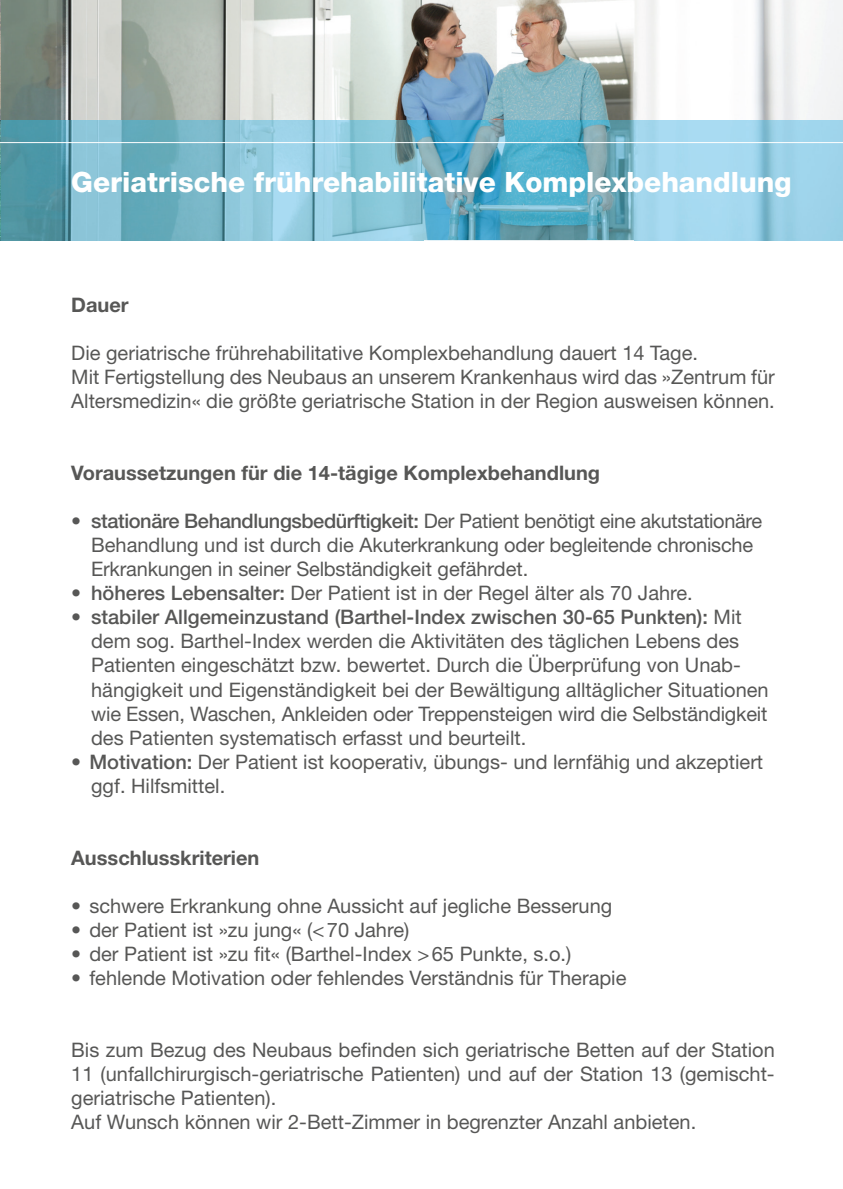
<style>
.page{position:relative;width:843px;height:1189px;background:#fff}
.page>*{position:absolute;margin:0;border:0;box-sizing:border-box;transform-origin:0 0}
.t1{font:800 28px "Helvetica Neue";color:#fff}
.t2{font:20px/24px "Helvetica Neue";color:#575756}
.t3{font:700 20px "Helvetica Neue";color:#575756}
.s1{font-weight:500}
</style>
<div class="page">
<img style="left:0;top:0;width:842px;height:120px">
<img style="left:0;top:120px;width:842px;height:120px">
<hr style="left:0;top:142px;width:842px;height:1px;background:#fff">
<h1 class="t1" style="left:71px;top:165px;width:721px">Geriatrische frührehabilitative Komplexbehandlung</h1>
<p class="t3" style="left:71px;top:293px;width:59px">Dauer</p>
<p class="t2" style="left:71px;top:341px;width:705px">Die geriatrische frührehabilitative Komplexbehandlung dauert 14 Tage.<br>Mit Fertigstellung des Neubaus an unserem Krankenhaus wird das »Zentrum für<br>Altersmedizin« die größte geriatrische Station in der Region ausweisen können.</p>
<p class="t3" style="left:71px;top:461px;width:530px">Voraussetzungen für die 14-tägige Komplexbehandlung</p>
<p class="t2" style="left:91px;top:509px;width:672px;text-indent:-20px">• <span class="s1">stationäre Behandlungsbedürftigkeit:</span> Der Patient benötigt eine akutstationäre<br>Behandlung und ist durch die Akuterkrankung oder begleitende chronische<br>Erkrankungen in seiner Selbständigkeit gefährdet.</p>
<p class="t2" style="left:71px;top:581px;width:623px">• <span class="s1">höheres Lebensalter:</span> Der Patient ist in der Regel älter als 70 Jahre.</p>
<p class="t2" style="left:91px;top:605px;width:679px;text-indent:-20px">• <span class="s1">stabiler Allgemeinzustand (Barthel-Index zwischen 30-65 Punkten):</span> Mit dem sog. Barthel-Index werden die Aktivitäten des täglichen Lebens des Patienten eingeschätzt bzw. bewertet. Durch die Überprüfung von Unab&shy;hängigkeit und Eigenständigkeit bei der Bewältigung alltäglicher Situationen wie Essen, Waschen, Ankleiden oder Treppensteigen wird die Selbständigkeit des Patienten systematisch erfasst und beurteilt.</p>
<p class="t2" style="left:91px;top:749px;width:673px;text-indent:-20px">• <span class="s1">Motivation:</span> Der Patient ist kooperativ, übungs- und lernfähig und akzeptiert ggf. Hilfsmittel.</p>
<p class="t3" style="left:71px;top:845px;width:190px">Ausschlusskriterien</p>
<p class="t2" style="left:71px;top:893px;width:542px">• schwere Erkrankung ohne Aussicht auf jegliche Besserung</p>
<p class="t2" style="left:71px;top:917px;width:339px">• der Patient ist »zu jung« (&lt; 70 Jahre)</p>
<p class="t2" style="left:71px;top:941px;width:501px">• der Patient ist »zu fit« (Barthel-Index &gt; 65 Punkte, s.o.)</p>
<p class="t2" style="left:71px;top:965px;width:556px">• fehlende Motivation oder fehlendes Verständnis für Therapie</p>
<p class="t2" style="left:71px;top:1037px;width:705px">Bis zum Bezug des Neubaus befinden sich geriatrische Betten auf der Station 11 (unfallchirurgisch-geriatrische Patienten) und auf der Station 13 (gemischt&shy;geriatrische Patienten).<br>Auf Wunsch können wir 2-Bett-Zimmer in begrenzter Anzahl anbieten.</p>
</div>
